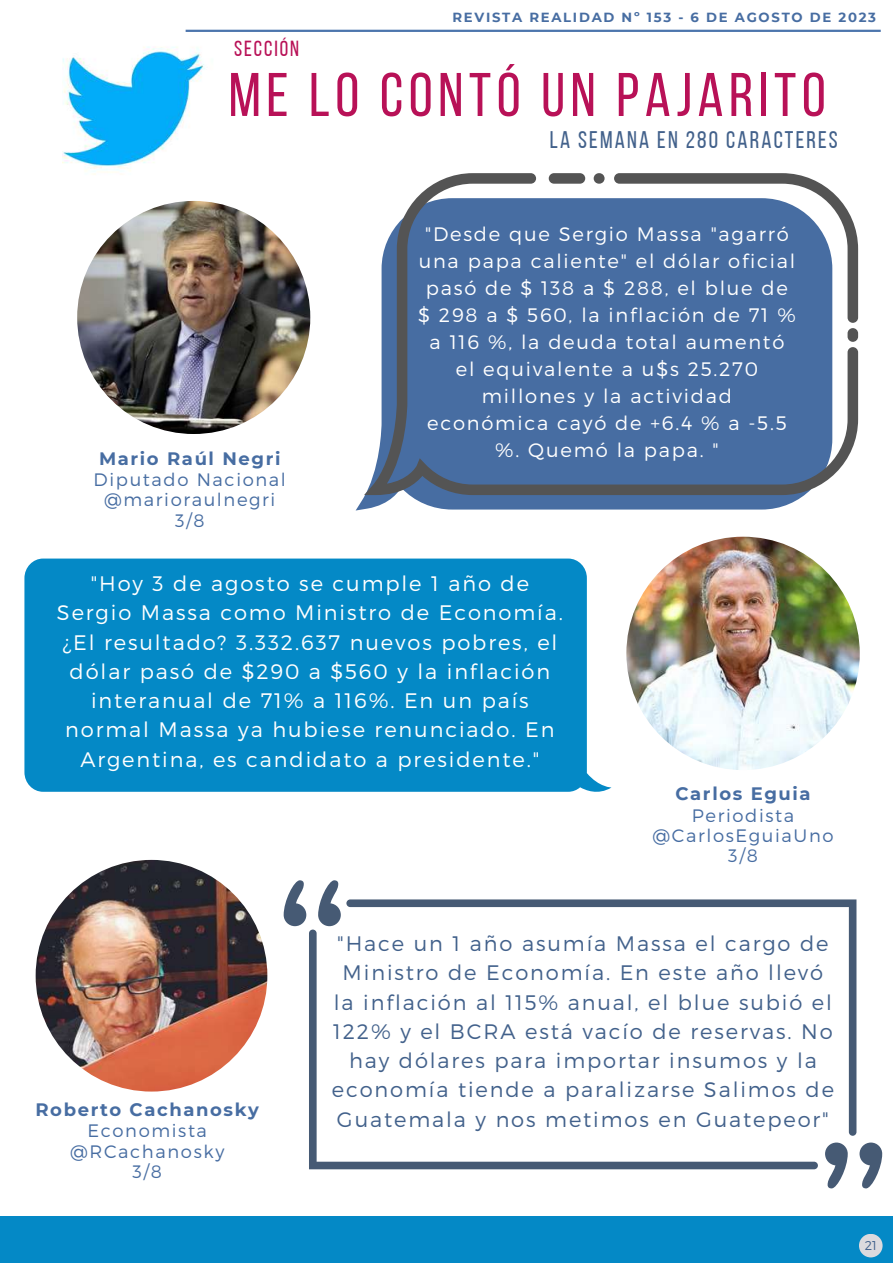
<style>
.page{position:relative;width:893px;height:1264px;background:#fff}
.page>*{position:absolute;margin:0;border:0;box-sizing:border-box;transform-origin:0 0}
.t1{font:61.5px "Bebas Neue";letter-spacing:.09em;color:#b81157}
.t2{font:24px "Bebas Neue";letter-spacing:.09em;color:#42618b}
.t3{font:21.75px "Bebas Neue";letter-spacing:.09em;color:#b81157}
.t4{font:300 21px/29.2px "Montserrat";letter-spacing:.09em;color:#42618b;text-align:center}
.t5{font:300 21px/29.2px "Montserrat";letter-spacing:.09em;color:#fff;text-align:center}
.t6{font:300 19.5px/27px "Montserrat";letter-spacing:.09em;color:#fff;text-align:center}
.t7{font:300 18px/20.2px "Montserrat";letter-spacing:.09em;color:#476da2;text-align:center}
.t8{font:700 18px "Montserrat";letter-spacing:.09em;color:#476da2}
.t9{font:700 13.2px "Montserrat";letter-spacing:.13em;color:#476da2}
.t10{font:300 12.75px "Montserrat";color:#42618b}
</style>
<div class="page">
<div style="left:0;top:1216px;width:892px;height:46px;background:#0489c6"></div>
<svg style="left:356px;top:495px;width:449px;height:15px;background:#6383b0"></svg>
<svg style="left:364px;top:173px;width:494px;height:322px;background:#5e7ca6"></svg>
<div style="left:548px;top:173px;width:37px;height:11px;background:#545454;border-radius:5px"></div>
<div style="left:593px;top:173px;width:11px;height:11px;background:#545454;border-radius:5px"></div>
<div style="left:847px;top:328px;width:11px;height:14px;background:#545454;border-radius:5px"></div>
<svg style="left:318px;top:880px;width:23px;height:46px"></svg>
<svg style="left:283px;top:880px;width:23px;height:46px"></svg>
<svg style="left:825px;top:1142px;width:22px;height:46px"></svg>
<svg style="left:859px;top:1142px;width:23px;height:46px"></svg>
<svg style="left:346px;top:899px;width:510px;height:236px"></svg>
<svg style="left:309px;top:929px;width:508px;height:240px"></svg>
<img style="left:62px;top:46px;width:143px;height:129px">
<img style="left:36px;top:859px;width:231px;height:232px;border-radius:50%">
<img style="left:626px;top:536px;width:233px;height:234px;border-radius:50%">
<img style="left:77px;top:201px;width:233px;height:233px;border-radius:50%">
<div style="left:858px;top:1233px;width:24px;height:24px;background:#dcdade;border-radius:50%"></div>
<hr style="left:186px;top:30px;width:694px;height:2px;background:#4c75ad">
<div style="left:24px;top:558px;width:587px;height:233px;background:#0489c6"></div>
<p class="t9" style="left:452px;top:9px;width:425px">REVISTA REALIDAD Nº 153 - 6 DE AGOSTO DE 2023</p>
<p class="t3" style="left:234px;top:40px;width:67px">SECCIÓN</p>
<h1 class="t1" style="left:229px;top:70px;width:598px">ME LO CONTÓ UN PAJARITO</h1>
<p class="t2" style="left:549px;top:130px;width:289px">LA SEMANA EN 280 CARACTERES</p>
<p class="t8" style="left:99px;top:447px;width:183px">Mario Raúl Negri</p>
<p class="t7" style="left:94px;top:468px;width:194px">Diputado Nacional @marioraulnegri<br>3/8</p>
<p class="t6" style="left:418px;top:219px;width:379px">"Desde que Sergio Massa "agarró una papa caliente" el dólar oficial pasó de $ 138 a $ 288, el blue de $ 298 a $ 560, la inflación de 71 % a 116 %, la deuda total aumentó el equivalente a u$s 25.270 millones y la actividad<br>económica cayó de +6.4 % a -5.5 %. Quemó la papa. "</p>
<p class="t5" style="left:57px;top:568px;width:507px">"Hoy 3 de agosto se cumple 1 año de Sergio Massa como Ministro de Economía. ¿El resultado? 3.332.637 nuevos pobres, el dólar pasó de $290 a $560 y la inflación interanual de 71% a 116%. En un país normal Massa ya hubiese renunciado. En Argentina, es candidato a presidente."</p>
<p class="t8" style="left:675px;top:782px;width:137px">Carlos Eguia</p>
<p class="t7" style="left:652px;top:804px;width:183px">Periodista @CarlosEguiaUno<br>3/8</p>
<p class="t8" style="left:35px;top:1098px;width:225px">Roberto Cachanosky</p>
<p class="t7" style="left:70px;top:1119px;width:156px">Economista @RCachanosky<br>3/8</p>
<p class="t4" style="left:332px;top:928px;width:503px">"Hace un 1 año asumía Massa el cargo de Ministro de Economía. En este año llevó la inflación al 115% anual, el blue subió el 122% y el BCRA está vacío de reservas. No hay dólares para importar insumos y la economía tiende a paralizarse Salimos de Guatemala y nos metimos en Guatepeor"</p>
<p class="t10" style="left:864px;top:1236px;width:14px">21</p>
</div>
